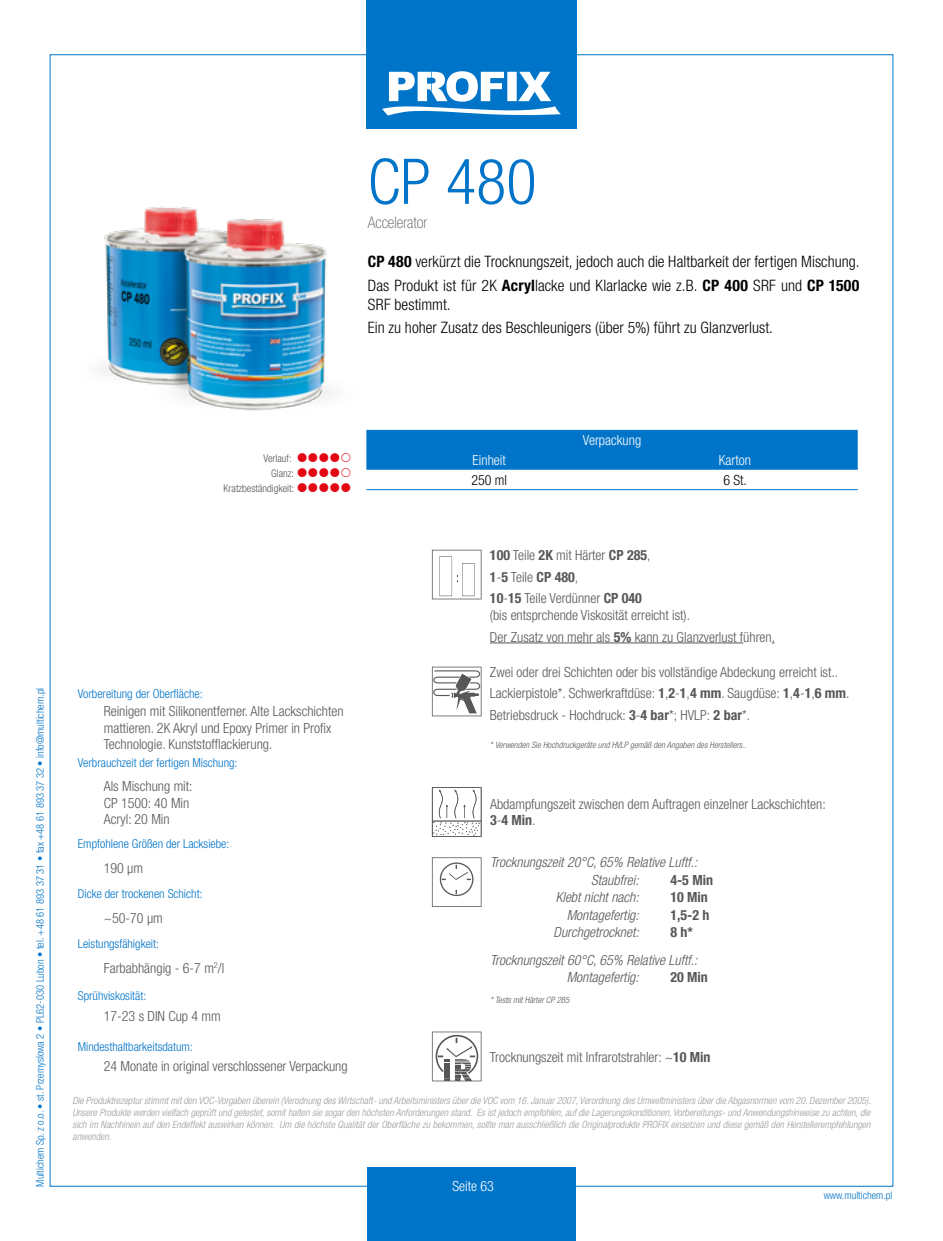
<style>
.page{position:relative;width:943px;height:1241px;background:#fff}
.page>*{position:absolute;margin:0;border:0;box-sizing:border-box;transform-origin:0 0}
.t1{font:300 condensed 63px "Helvetica Neue LT Pro";color:#0074c8}
.t2{font:100 condensed 15.92px "Helvetica Neue LT Pro";color:#575756}
.t3{font:300 condensed 15.75px/23.8px "Helvetica Neue LT Pro";letter-spacing:.005em;color:#000}
.t4{font:300 condensed 14px/21.7px "Helvetica Neue LT Pro";color:#575756}
.t5{font:italic 300 condensed 14px/17.5px "Helvetica Neue LT Pro";color:#575756}
.t6{font:300 condensed 14px "Helvetica Neue LT Pro";color:#fff}
.t7{font:700 condensed 14px "Helvetica Neue LT Pro";color:#575756}
.t8{font:300 condensed 14px "Helvetica Neue LT Pro";color:#000}
.t9{font:300 condensed 12.25px "Helvetica Neue LT Pro";color:#0074c8}
.t10{font:300 condensed 10.5px "Helvetica Neue LT Pro";color:#0074c8}
.t11{font:300 condensed 10.5px/14.7px "Helvetica Neue LT Pro";color:#575756;text-align:right}
.t12{font:italic 300 condensed 9.97px/11.9px "Helvetica Neue LT Pro";color:#9d9d9c;text-align:justify}
.t13{font:italic 300 condensed 8.75px "Helvetica Neue LT Pro";color:#575756}
.s1{font-weight:700}
.s2{font-style:italic}
</style>
<div class="page">
<div style="left:367px;top:1166px;width:209px;height:74px;background:#0074c8"></div>
<div style="left:366px;top:0;width:211px;height:129px;background:#0074c8"></div>
<svg style="left:382px;top:71px;width:179px;height:44px"></svg>
<img style="left:101px;top:207px;width:230px;height:204px">
<div style="left:366px;top:430px;width:491px;height:39px;background:#0074c8"></div>
<hr style="left:366px;top:489px;width:246px;height:1px;background:#0074c8">
<hr style="left:612px;top:489px;width:245px;height:1px;background:#0074c8">
<svg style="left:432px;top:549px;width:49px;height:50px"></svg>
<hr style="left:490px;top:642px;width:253px;height:1px;background:#575756">
<svg style="left:432px;top:666px;width:49px;height:50px"></svg>
<svg style="left:432px;top:787px;width:49px;height:49px"></svg>
<svg style="left:432px;top:857px;width:49px;height:49px"></svg>
<svg style="left:432px;top:1031px;width:49px;height:50px"></svg>
<h1 class="t1" style="left:368px;top:145px;width:170px">CP 480</h1>
<p class="t2" style="left:368px;top:213px;width:61px">Accelerator</p>
<p class="t3" style="left:368px;top:249px;width:493px"><span class="s1">CP 480</span> verkürzt die Trocknungszeit, jedoch auch die Haltbarkeit der fertigen Mischung.<br>Das Produkt ist für 2K <span class="s1">Acryl</span>lacke und Klarlacke wie z.B. <span class="s1">CP 400</span> SRF und <span class="s1">CP 1500</span></p>
<p class="t3" style="left:368px;top:292px;width:407px">SRF bestimmt.<br>Ein zu hoher Zusatz des Beschleunigers (über 5%) führt zu Glanzverlust.</p>
<p class="t10" style="left:34px;top:1186px;width:500px;rotate:-90deg">Multichem Sp. z o.o. • st. Przemyslowa 2 • PL62-030 Lubon • tel. +48 61 893 37 31 • fax +48 61 893 37 32 • info@multichem.pl</p>
<p class="t11" style="left:223px;top:451px;width:72px">Verlauf:<br>Glanz:<br>Kratzbeständigkeit:</p>
<p class="t9" style="left:78px;top:686px;width:126px">Vorbereitung der Oberfläche:</p>
<p class="t4" style="left:104px;top:702px;width:241px;line-height:16.8px">Reinigen mit Silikonentferner. Alte Lackschichten mattieren. 2K Akryl und Epoxy Primer in Profix<br>Technologie. Kunststofflackierung.</p>
<p class="t9" style="left:78px;top:755px;width:161px">Verbrauchzeit der fertigen Mischung:</p>
<p class="t4" style="left:104px;top:777px;width:90px;line-height:16.8px">Als Mischung mit:<br>CP 1500: 40 Min<br>Acryl: 20 Min</p>
<p class="t9" style="left:78px;top:836px;width:153px">Empfohlene Größen der Lacksiebe:</p>
<p class="t4" style="left:104px;top:857px;width:41px">190 µm</p>
<p class="t9" style="left:78px;top:886px;width:126px">Dicke der trockenen Schicht:</p>
<p class="t4" style="left:104px;top:906px;width:61px">~50-70 µm</p>
<p class="t9" style="left:78px;top:936px;width:83px">Leistungsfähigkeit:</p>
<p class="t4" style="left:104px;top:956px;width:122px">Farbabhängig - 6-7 m<sup>2</sup>/l</p>
<p class="t9" style="left:78px;top:988px;width:70px">Sprühviskosität:</p>
<p class="t4" style="left:104px;top:1004px;width:119px">17-23 s DIN Cup 4 mm</p>
<p class="t9" style="left:78px;top:1038px;width:117px">Mindesthaltbarkeitsdatum:</p>
<p class="t4" style="left:104px;top:1055px;width:245px">24 Monate in original verschlossener Verpackung</p>
<p class="t6" style="left:583px;top:432px;width:60px">Verpackung</p>
<p class="t6" style="left:472px;top:451px;width:35px">Einheit</p>
<p class="t6" style="left:718px;top:451px;width:34px">Karton</p>
<p class="t8" style="left:471px;top:471px;width:37px">250 ml</p>
<p class="t8" style="left:723px;top:471px;width:23px">6 St.</p>
<p class="t4" style="left:490px;top:544px;width:162px"><span class="s1">100</span> Teile <span class="s1">2K</span> mit Härter <span class="s1">CP 285</span>,<br><span class="s1">1</span>-<span class="s1">5</span> Teile <span class="s1">CP 480</span>,<br><span class="s1">10</span>-<span class="s1">15</span> Teile Verdünner <span class="s1">CP 040</span></p>
<p class="t4" style="left:490px;top:604px;width:284px">(bis entsprchende Viskosität erreicht ist).<br>Der Zusatz von mehr als <span class="s1">5%</span> kann zu Glanzverlust führen.</p>
<p class="t4" style="left:490px;top:660px;width:358px">Zwei oder drei Schichten oder bis vollständige Abdeckung erreicht ist..<br>Lackierpistole*. Schwerkraftdüse: <span class="s1">1</span>,<span class="s1">2</span>‑<span class="s1">1</span>,<span class="s1">4 mm</span>. Saugdüse: <span class="s1">1</span>,<span class="s1">4</span>-<span class="s1">1</span>,<span class="s1">6 mm</span>.<br>Betriebsdruck - Hochdruck: <span class="s1">3</span>-<span class="s1">4 bar</span>*; HVLP: <span class="s1">2 bar</span>*.</p>
<p class="t13" style="left:490px;top:739px;width:258px">* Verwenden Sie Hochdruckgeräte und HVLP gemäß den Angaben des Herstellers..</p>
<p class="t4" style="left:490px;top:795px;width:337px;line-height:16.8px">Abdampfungszeit zwischen dem Auftragen einzelner Lackschichten:<br><span class="s1">3</span>-<span class="s1">4 Min</span><span class="s2">.</span></p>
<p class="t5" style="left:591px;top:853px;width:108px;text-indent:-101px">Trocknungszeit 20°C, 65% Relative Luftf.:<br>Staubfrei:</p>
<p class="t7" style="left:670px;top:871px;width:44px">4-5 Min</p>
<p class="t5" style="left:555px;top:888px;width:85px">Klebt nicht nach:</p>
<p class="t7" style="left:670px;top:889px;width:39px">10 Min</p>
<p class="t5" style="left:566px;top:906px;width:74px">Montagefertig:</p>
<p class="t7" style="left:670px;top:906px;width:41px">1,5-2 h</p>
<p class="t5" style="left:553px;top:923px;width:87px">Durchgetrocknet:</p>
<p class="t7" style="left:670px;top:924px;width:24px">8 h*</p>
<p class="t5" style="left:566px;top:950px;width:132px;text-indent:-77px">Trocknungszeit 60°C, 65% Relative Luftf.:<br>Montagefertig:</p>
<p class="t7" style="left:670px;top:969px;width:39px">20 Min</p>
<p class="t13" style="left:490px;top:994px;width:81px">* Tests mit Härter CP 285</p>
<p class="t4" style="left:490px;top:1045px;width:222px">Trocknungszeit mit Infrarotstrahler: ~<span class="s1">10 Min</span></p>
<p class="t12" style="left:72px;top:1094px;width:799px">Die Produktrezeptur stimmt mit den VOC-Vorgaben überein (Verodnung des Wirtschaft- und Arbeitsministers über die VOC vom 16. Januar 2007, Verordnung des Umweltministers über die Abgasnormen vom 20. Dezember 2005).<br>Unsere Produkte werden vielfach geprüft und getestet, somit halten sie sogar den höchsten Anforderungen stand. Es ist jedoch empfohlen, auf die Lagerungskonditionen, Vorbereitungs- und Anwendungshinweise zu achten, die sich im Nachhinein auf den Endeffekt auswirken können. Um die höchste Qualität der Oberfläche zu bekommen, sollte man ausschließlich die Originalprodukte PROFIX einsetzen und diese gemäß den Herstellerempfehlungen anwenden.</p>
<p class="t6" style="left:452px;top:1177px;width:43px">Seite 63</p>
<p class="t10" style="left:823px;top:1188px;width:70px">www.multichem.pl</p>
</div>
